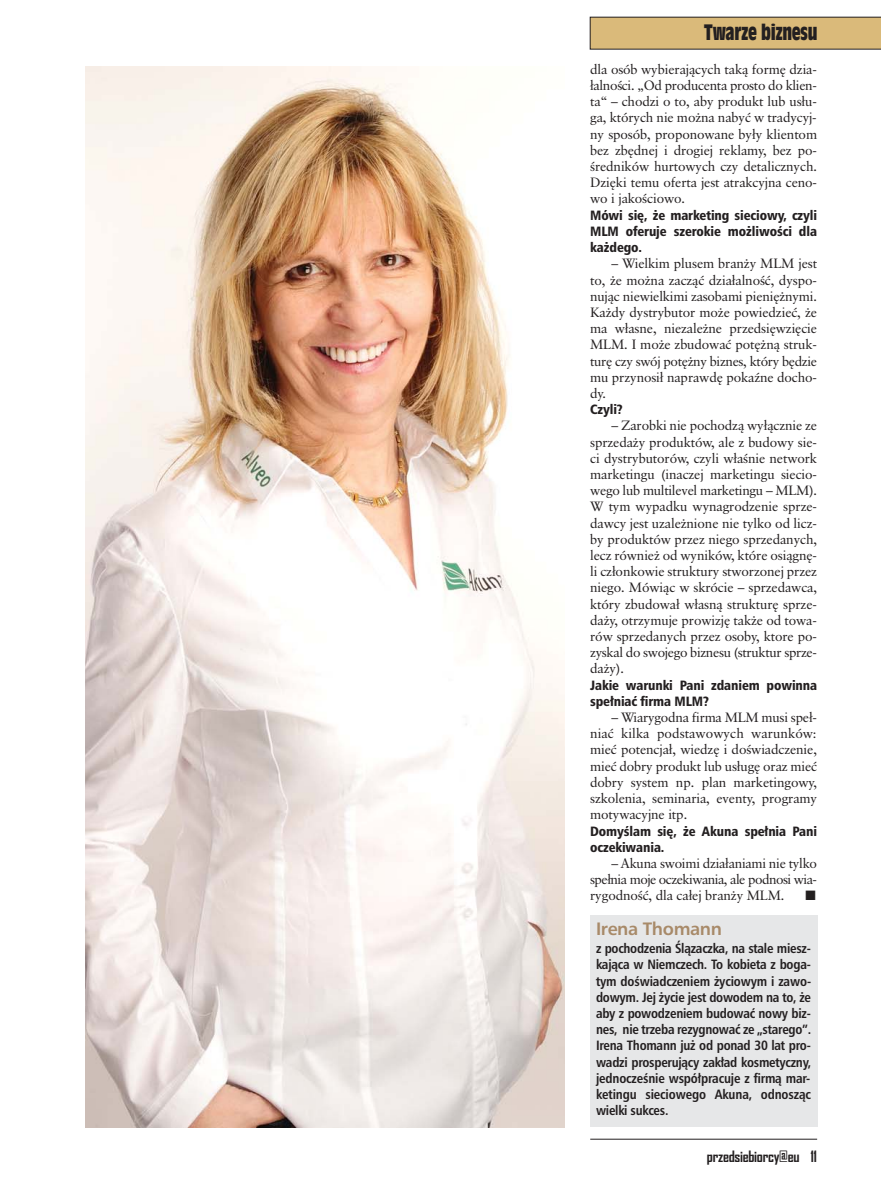
<style>
.page{position:relative;width:881px;height:1191px;background:#fff}
.page>*{position:absolute;margin:0;border:0;box-sizing:border-box;transform-origin:0 0}
.t1{font:21px "Incised 901 Bd Cn EU";letter-spacing:-.02em;color:#231f20}
.t2{font:18px "Humanist 777 TL Bold B";letter-spacing:-.02em;color:#a88a69}
.t3{font:700 15px "Agency FB";letter-spacing:-.02em;color:#231f20}
.t4{font:13.5px/16.2px "Classical Garamond TL";letter-spacing:-.01em;color:#231f20;text-align:justify}
.t5{font:700 13.5px/16.2px "Humnst 777 Cn EU";letter-spacing:-.01em;color:#231f20;text-align:justify}
.t6{font:13.5px/16.2px "Humnst 777 Blk Cn EU";letter-spacing:-.01em;color:#231f20}
.t7{font:13.5px "Zapf Dingbats ITC";color:#231f20}
</style>
<div class="page">
<div style="left:589px;top:915px;width:227px;height:212px;background:#e6e7e8"></div>
<hr style="left:590px;top:1139px;width:226px;height:1px;background:#231f20">
<div style="left:589px;top:17px;width:291px;height:32px;background:#daba7a"></div>
<img style="left:85px;top:67px;width:479px;height:1060px">
<h1 class="t1" style="left:704px;top:23px;width:115px">Twarze biznesu</h1>
<p class="t4" style="left:590px;top:62px;width:228px">dla osób wybierających taką formę dzia&shy;łalności. „Od producenta prosto do klien&shy;ta“ – chodzi o to, aby produkt lub usłu&shy;ga, których nie można nabyć w tradycyj&shy;ny sposób, proponowane były klientom bez zbędnej i drogiej reklamy, bez po&shy;średników hurtowych czy detalicznych.<br>Dzięki temu oferta jest atrakcyjna ceno&shy;wo i jakościowo.</p>
<p class="t6" style="left:590px;top:208px;width:228px;text-align:justify">Mówi się, że marketing sieciowy, czyli MLM oferuje szerokie możliwości dla każdego.</p>
<p class="t4" style="left:590px;top:257px;width:228px;text-indent:21px">– Wielkim plusem branży MLM jest to, że można zacząć działalność, dyspo&shy;nując niewielkimi zasobami pieniężnymi.<br>Każdy dystrybutor może powiedzieć, że ma własne, niezależne przedsięwzięcie MLM. I może zbudować potężną struk&shy;turę czy swój potężny biznes, który będzie mu przynosił naprawdę pokaźne docho&shy;dy.</p>
<p class="t6" style="left:590px;top:402px;width:34px">Czyli?</p>
<p class="t4" style="left:590px;top:419px;width:228px;text-indent:21px">– Zarobki nie pochodzą wyłącznie ze sprzedaży produktów, ale z budowy sie&shy;ci dystrybutorów, czyli właśnie network marketingu (inaczej marketingu siecio&shy;wego lub multilevel marketingu – MLM).<br>W tym wypadku wynagrodzenie sprze&shy;dawcy jest uzależnione nie tylko od licz&shy;by produktów przez niego sprzedanych, lecz również od wyników, które osiągnę&shy;li członkowie struktury stworzonej przez niego. Mówiąc w skrócie – sprzedawca, który zbudował własną strukturę sprze&shy;daży, otrzymuje prowizję także od towa&shy;rów sprzedanych przez osoby, ktore po&shy;zyskal do swojego biznesu (struktur sprze&shy;daży).</p>
<p class="t6" style="left:590px;top:678px;width:228px">Jakie warunki Pani zdaniem powinna spełniać firma MLM?</p>
<p class="t4" style="left:590px;top:710px;width:228px;text-indent:21px">– Wiarygodna firma MLM musi speł&shy;niać kilka podstawowych warunków: mieć potencjał, wiedzę i doświadczenie, mieć dobry produkt lub usługę oraz mieć dobry system np. plan marketingowy, szkolenia, seminaria, eventy, programy motywacyjne itp.</p>
<p class="t6" style="left:590px;top:824px;width:228px">Domyślam się, że Akuna spełnia Pani oczekiwania.</p>
<p class="t4" style="left:590px;top:856px;width:228px;text-indent:21px">– Akuna swoimi działaniami nie tylko spełnia moje oczekiwania, ale podnosi wia&shy;rygodność, dla całej branży MLM.</p>
<p class="t7" style="left:805px;top:890px;width:12px">■</p>
<h2 class="t2" style="left:595px;top:918px;width:127px">Irena Thomann</h2>
<p class="t5" style="left:595px;top:941px;width:216px">z pochodzenia Ślązaczka, na stale miesz&shy;kająca w Niemczech. To kobieta z boga&shy;tym doświadczeniem życiowym i zawo&shy;dowym. Jej życie jest dowodem na to, że aby z powodzeniem budować nowy biz&shy;nes, nie trzeba rezygnować ze „starego”.<br>Irena Thomann już od ponad 30 lat pro&shy;wadzi prosperujący zakład kosmetyczny, jednocześnie współpracuje z firmą mar&shy;ketingu sieciowego Akuna, odnosząc wielki sukces.</p>
<p class="t3" style="left:706px;top:1148px;width:112px">przedsiebiorcy@eu 11</p>
</div>
